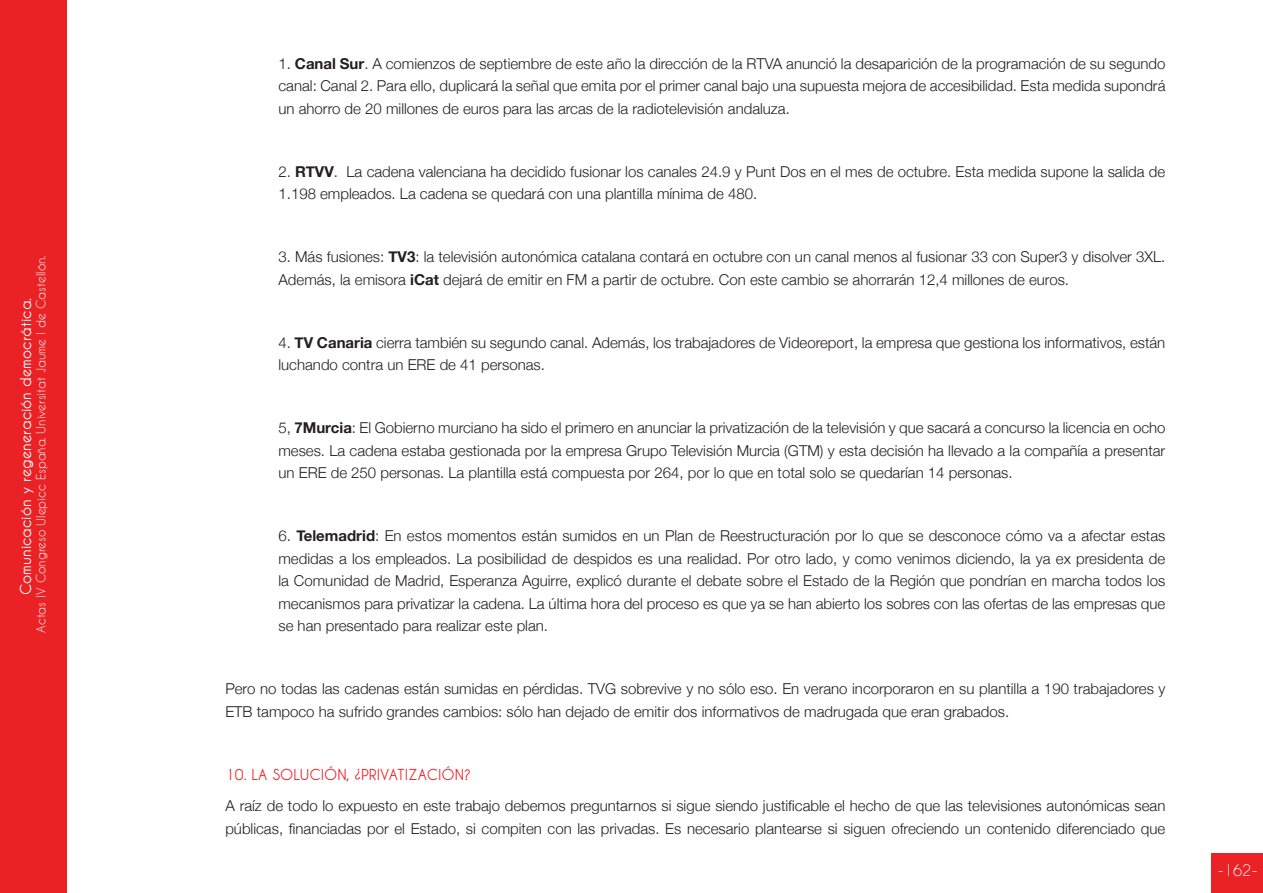
<style>
.page{position:relative;width:1263px;height:893px;background:#fff}
.page>*{position:absolute;margin:0;border:0;box-sizing:border-box;transform-origin:0 0}
.t1{font:300 15px/22.5px "Helvetica Neue";color:#231f20}
.t2{font:700 15px "Caviar Dreams";color:#fff}
.t3{font:700 15px "Caviar Dreams";color:#eb2225}
.t4{font:15px "Caviar Dreams";color:#fff}
.t5{font:12px "Caviar Dreams";color:#fff}
.s1{font-weight:700}
.s2{font-family:"Caviar Dreams";font-weight:700;color:#eb2225}
</style>
<div class="page">
<div style="left:0;top:0;width:67px;height:893px;background:#eb2225"></div>
<div style="left:1212px;top:853px;width:51px;height:40px;background:#eb2225"></div>
<p class="t5" style="left:34px;top:633px;width:379px;rotate:-90deg">Actas IV Congreso Ulepicc España. Universitat Jaume I de Castellón.</p>
<p class="t2" style="left:17px;top:595px;width:299px;rotate:-90deg">COMUNICACIÓN Y REGENERACIÓN DEMOCRÁTICA.</p>
<p class="t1" style="left:278px;top:52px;width:888px;text-align:justify">1. <span class="s1">Canal Sur</span>. A comienzos de septiembre de este año la dirección de la RTVA anunció la desaparición de la programación de su segundo canal: Canal 2. Para ello, duplicará la señal que emita por el primer canal bajo una supuesta mejora de accesibilidad. Esta medida supondrá un ahorro de 20 millones de euros para las arcas de la radiotelevisión andaluza.</p>
<p class="t1" style="left:278px;top:160px;width:888px">2. <span class="s1">RTVV</span>. La cadena valenciana ha decidido fusionar los canales 24.9 y Punt Dos en el mes de octubre. Esta medida supone la salida de<br>1.198 empleados. La cadena se quedará con una plantilla mínima de 480.</p>
<p class="t1" style="left:278px;top:245px;width:888px">3. Más fusiones: <span class="s1">TV3</span>: la televisión autonómica catalana contará en octubre con un canal menos al fusionar 33 con Super3 y disolver 3XL.<br>Además, la emisora <span class="s1">iCat</span> dejará de emitir en FM a partir de octubre. Con este cambio se ahorrarán 12,4 millones de euros.</p>
<p class="t1" style="left:278px;top:331px;width:888px">4. <span class="s1">TV Canaria</span> cierra también su segundo canal. Además, los trabajadores de Videoreport, la empresa que gestiona los informativos, están luchando contra un ERE de 41 personas.</p>
<p class="t1" style="left:278px;top:416px;width:888px;text-align:justify">5, <span class="s1">7Murcia</span>: El Gobierno murciano ha sido el primero en anunciar la privatización de la televisión y que sacará a concurso la licencia en ocho meses. La cadena estaba gestionada por la empresa Grupo Televisión Murcia (GTM) y esta decisión ha llevado a la compañía a presentar un ERE de 250 personas. La plantilla está compuesta por 264, por lo que en total solo se quedarían 14 personas.</p>
<p class="t1" style="left:278px;top:524px;width:888px;text-align:justify">6. <span class="s1">Telemadrid</span>: En estos momentos están sumidos en un Plan de Reestructuración por lo que se desconoce cómo va a afectar estas medidas a los empleados. La posibilidad de despidos es una realidad. Por otro lado, y como venimos diciendo, la ya ex presidenta de la Comunidad de Madrid, Esperanza Aguirre, explicó durante el debate sobre el Estado de la Región que pondrían en marcha todos los mecanismos para privatizar la cadena. La última hora del proceso es que ya se han abierto los sobres con las ofertas de las empresas que se han presentado para realizar este plan.</p>
<p class="t1" style="left:225px;top:677px;width:942px">Pero no todas las cadenas están sumidas en pérdidas. TVG sobrevive y no sólo eso. En verano incorporaron en su plantilla a 190 trabajadores y<br>ETB tampoco ha sufrido grandes cambios: sólo han dejado de emitir dos informativos de madrugada que eran grabados.</p>
<p class="t3" style="left:225px;top:766px;width:65px">10. LA SOLUCIÓN</p>
<p class="t3" style="left:346px;top:766px;width:91px">, ¿PRIVATI ZACIÓN</p>
<p class="t1" style="left:225px;top:758px;width:941px;line-height:31.5px;text-indent:239px"><span class="s2">?<br></span>A raíz de todo lo expuesto en este trabajo debemos preguntarnos si sigue siendo justificable el hecho de que las televisiones autonómicas sean</p>
<p class="t1" style="left:225px;top:817px;width:941px">públicas, financiadas por el Estado, si compiten con las privadas. Es necesario plantearse si siguen ofreciendo un contenido diferenciado que</p>
<p class="t4" style="left:1218px;top:862px;width:41px">-162-</p>
</div>
